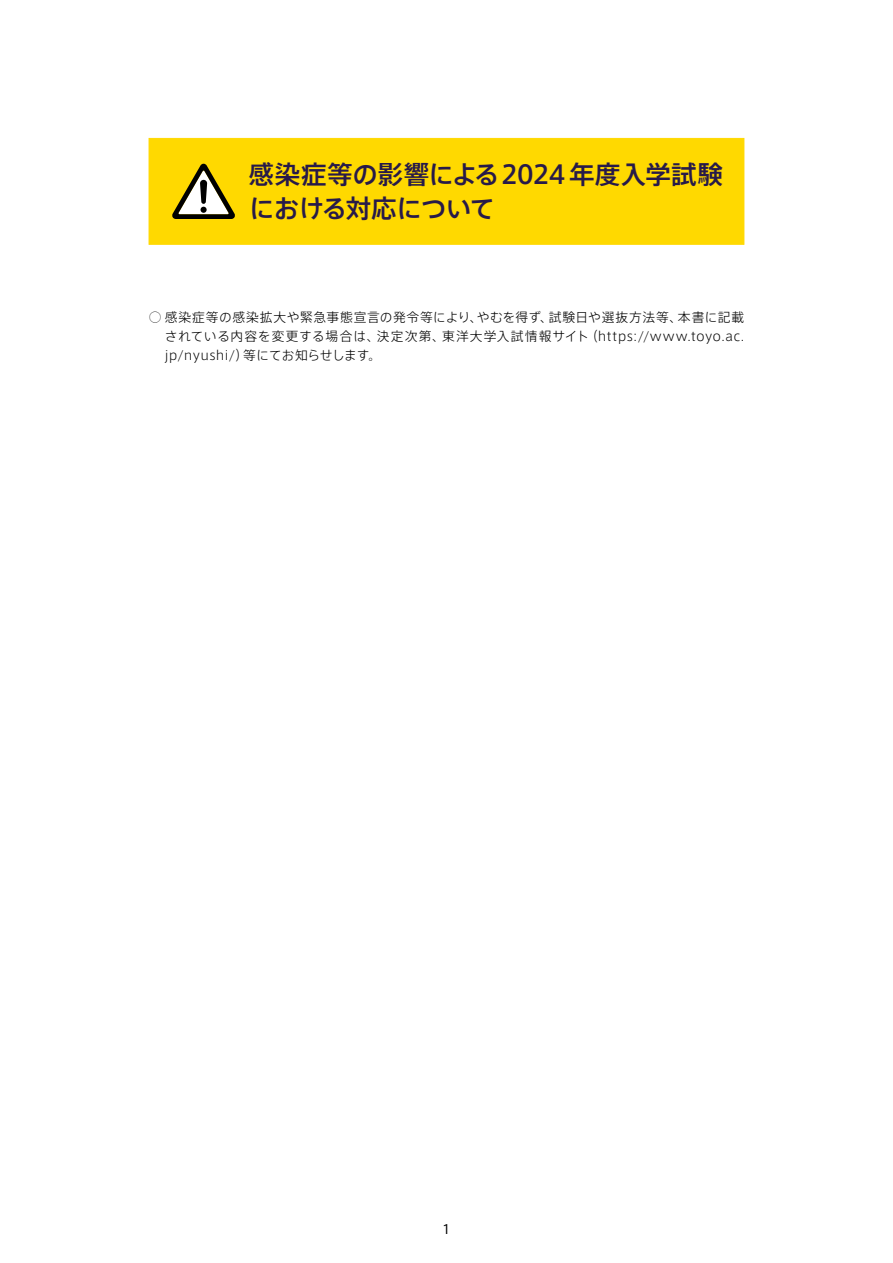
<style>
.page{position:relative;width:893px;height:1263px;background:#fff}
.page>*{position:absolute;margin:0;border:0;box-sizing:border-box;transform-origin:0 0}
.t1{font:500 25.5px/34px "Axis Std";letter-spacing:-.02em;color:#271a49}
.t2{font:300 12.75px "Axis Std";letter-spacing:.045em;color:#000}
.t3{font:300 12.75px/19.2px "Axis Std";letter-spacing:.025em;color:#000;text-align:right}
.t4{font:300 12.75px "Axis Std";letter-spacing:.085em;color:#000}
.t5{font:300 12.75px "Axis Std";letter-spacing:.015em;color:#000}
.t6{font:300 12.75px "Axis Std";letter-spacing:.065em;color:#000}
.t7{font:12.75px "Axis Std";color:#000}
</style>
<div class="page">
<div style="left:149px;top:138px;width:595px;height:106px;background:#ffd900"></div>
<svg style="left:172px;top:164px;width:63px;height:55px"></svg>
<p class="t1" style="left:249px;top:156px;width:476px">感染症等の影響による2024年度入学試験における対応について</p>
<p class="t2" style="left:477px;top:307px;width:77px">やむを得ず、</p>
<p class="t2" style="left:149px;top:307px;width:335px">○ 感染症等の感染拡大や緊急事態宣言の発令等により、</p>
<p class="t6" style="left:549px;top:307px;width:135px">試験日や選抜方法等、</p>
<p class="t2" style="left:678px;top:307px;width:68px">本書に記載</p>
<p class="t2" style="left:585px;top:327px;width:161px">（https://www.toyo.ac.</p>
<p class="t3" style="left:165px;top:326px;width:218px">されている内容を変更する場合は、等にてお知らせします。</p>
<p class="t2" style="left:377px;top:327px;width:70px">決定次第、</p>
<p class="t4" style="left:442px;top:327px;width:148px">東洋大学入試情報サイト</p>
<p class="t5" style="left:165px;top:346px;width:85px">jp/nyushi ）/</p>
<p class="t7" style="left:442px;top:1219px;width:10px">1</p>
</div>
